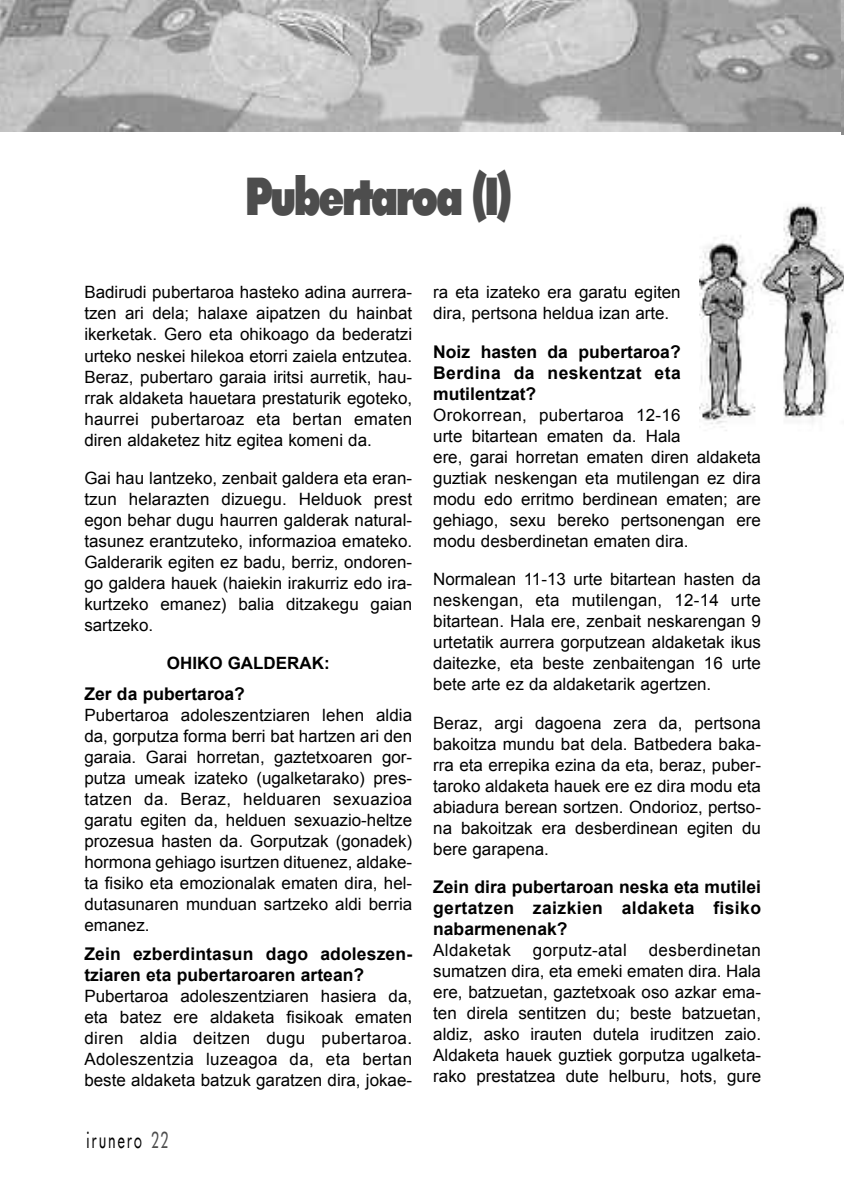
<style>
.page{position:relative;width:844px;height:1191px;background:#fff}
.page>*{position:absolute;margin:0;border:0;box-sizing:border-box;transform-origin:0 0}
.t1{font:800 56.88px "Futurist Extra";letter-spacing:-.035em;color:#4d4d4d;scale:.77 1}
.t2{font:22.4px "Futurist";letter-spacing:.11em;color:#000;scale:.62 1}
.t3{font:700 17.5px/21px "Arial";color:#000;text-align:justify}
.t4{font:16.97px/21px "Arial";color:#000;text-align:justify}
.t5{font:16.97px "Arial";letter-spacing:.02em;color:#000}
.t6{font:700 16.97px "Arial";color:#000}
.s1{color:#4d4d4d}
</style>
<div class="page">
<img style="left:0;top:0;width:841px;height:131px">
<img style="left:699px;top:204px;width:144px;height:227px">
<h1 class="t1" style="left:246px;top:163px;width:346px">Pubertaroa (I)</h1>
<p class="t4" style="left:84px;top:282px;width:329px">Badirudi pubertaroa hasteko adina aurrera&shy;tzen ari dela; halaxe aipatzen du hainbat ikerketak. Gero eta ohikoago da bederatzi urteko neskei hilekoa etorri zaiela entzutea.<br>Beraz, pubertaro garaia iritsi aurretik, hau&shy;rrak aldaketa hauetara prestaturik egoteko, haurrei pubertaroaz eta bertan ematen diren aldaketez hitz egitea komeni da.</p>
<p class="t4" style="left:84px;top:467px;width:329px">Gai hau lantzeko, zenbait galdera eta eran&shy;tzun helarazten dizuegu. Helduok prest egon behar dugu haurren galderak natural&shy;tasunez erantzuteko, informazioa emateko.<br>Galderarik egiten ez badu, berriz, ondoren&shy;go galdera hauek (haiekin irakurriz edo ira&shy;kurtzeko emanez) balia ditzakegu gaian sartzeko.</p>
<p class="t6" style="left:167px;top:654px;width:164px">OHIKO GALDERAK:</p>
<p class="t3" style="left:84px;top:683px;width:162px">Zer da pubertaroa?</p>
<p class="t4" style="left:84px;top:705px;width:329px">Pubertaroa adoleszentziaren lehen aldia da, gorputza forma berri bat hartzen ari den garaia. Garai horretan, gaztetxoaren gor&shy;putza umeak izateko (ugalketarako) pres&shy;tatzen da. Beraz, helduaren sexuazioa garatu egiten da, helduen sexuazio-heltze prozesua hasten da. Gorputzak (gonadek) hormona gehiago isurtzen dituenez, aldake&shy;ta fisiko eta emozionalak ematen dira, hel&shy;dutasunaren munduan sartzeko aldi berria emanez.</p>
<p class="t3" style="left:84px;top:943px;width:328px">Zein ezberdintasun dago adoleszen&shy;tziaren eta pubertaroaren artean?</p>
<p class="t4" style="left:84px;top:985px;width:329px">Pubertaroa adoleszentziaren hasiera da, eta batez ere aldaketa fisikoak ematen diren aldia deitzen dugu pubertaroa.<br>Adoleszentzia luzeagoa da, eta bertan beste aldaketa batzuk garatzen dira, jokae-</p>
<h2 class="t2" style="left:86px;top:1125px;width:135px">irunero <span class="s1">22</span></h2>
<p class="t4" style="left:433px;top:282px;width:249px">ra eta izateko era garatu egiten dira, pertsona heldua izan arte.</p>
<p class="t3" style="left:433px;top:341px;width:249px">Noiz hasten da pubertaroa?<br>Berdina da neskentzat eta mutilentzat?</p>
<p class="t4" style="left:433px;top:404px;width:329px;text-align:left">Orokorrean, pubertaroa 12-16<br>urte bitartean ematen da. Hala<br>ere, garai horretan ematen diren aldaketa guztiak neskengan eta mutilengan ez dira modu edo erritmo berdinean ematen; are gehiago, sexu bereko pertsonengan ere modu desberdinetan ematen dira.</p>
<p class="t4" style="left:433px;top:569px;width:329px">Normalean 11-13 urte bitartean hasten da neskengan, eta mutilengan, 12-14 urte bitartean. Hala ere, zenbait neskarengan 9 urtetatik aurrera gorputzean aldaketak ikus daitezke, eta beste zenbaitengan 16 urte bete arte ez da aldaketarik agertzen.</p>
<p class="t4" style="left:433px;top:712px;width:329px">Beraz, argi dagoena zera da, pertsona bakoitza mundu bat dela. Batbedera baka&shy;rra eta errepika ezina da eta, beraz, puber&shy;taroko aldaketa hauek ere ez dira modu eta abiadura berean sortzen. Ondorioz, pertso&shy;na bakoitzak era desberdinean egiten du bere garapena.</p>
<p class="t3" style="left:433px;top:876px;width:329px">Zein dira pubertaroan neska eta mutilei gertatzen zaizkien aldaketa fisiko nabarmenenak?</p>
<p class="t5" style="left:433px;top:940px;width:79px">Aldaketak</p>
<p class="t5" style="left:532px;top:940px;width:95px">gorputz-atal</p>
<p class="t4" style="left:433px;top:939px;width:329px;text-indent:215px">desberdinetan sumatzen dira, eta emeki ematen dira. Hala ere, batzuetan, gaztetxoak oso azkar ema&shy;ten direla sentitzen du; beste batzuetan, aldiz, asko irauten dutela iruditzen zaio.<br>Aldaketa hauek guztiek gorputza ugalketa&shy;rako prestatzea dute helburu, hots, gure</p>
</div>
